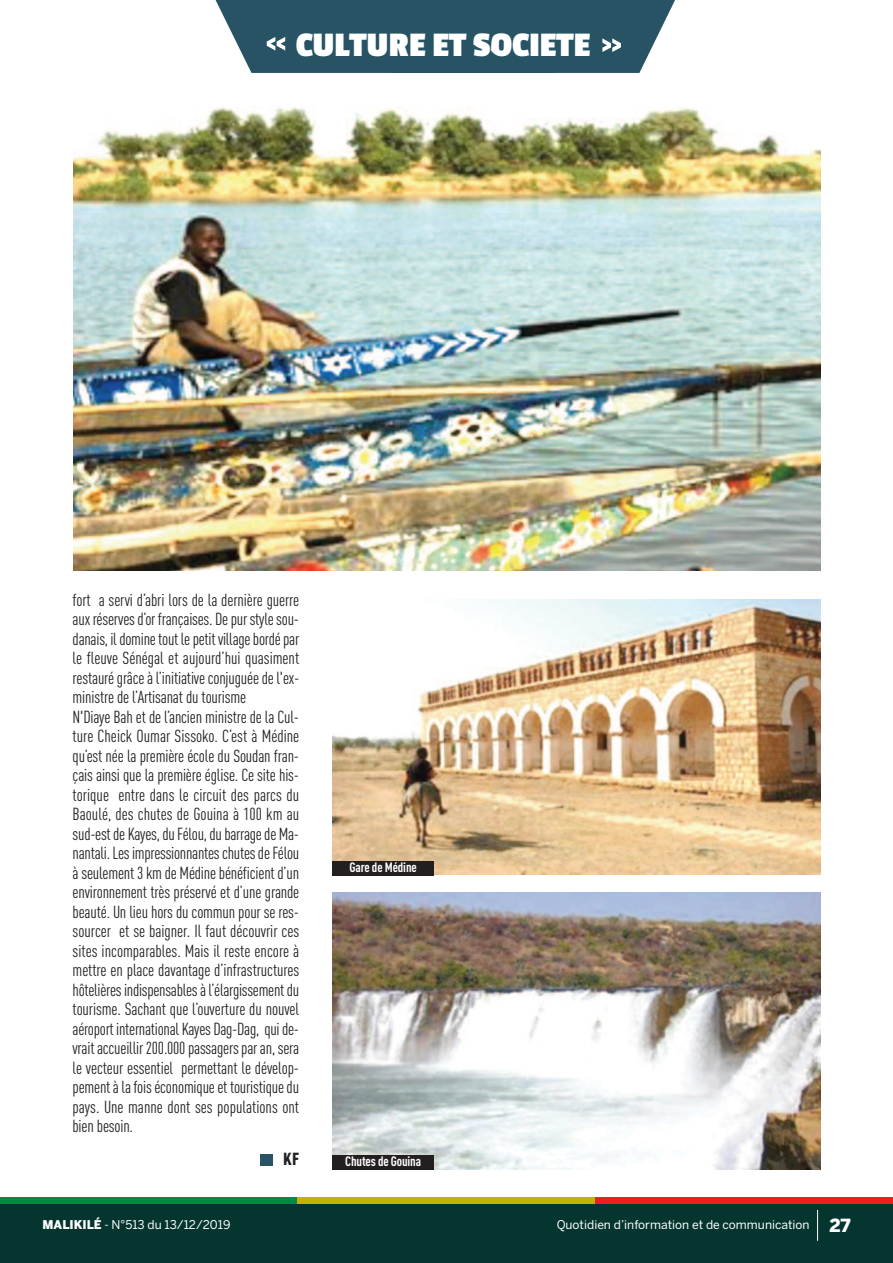
<style>
.page{position:relative;width:893px;height:1263px;background:#fff}
.page>*{position:absolute;margin:0;border:0;box-sizing:border-box;transform-origin:0 0}
.t1{font:700 36px "Passion One";color:#fff}
.t2{font:condensed 17.25px/19.5px "DIN Pro";letter-spacing:-.01em;color:#231f20}
.t3{font:900 condensed 17.25px "DIN Pro";color:#231f20}
.t4{font:700 condensed 13.5px "DIN Pro";letter-spacing:-.01em;color:#fff}
.t5{font:12px "Benton Sans";color:#fff}
.s1{font-weight:900}
.s2{font-weight:900;font-size:18px}
</style>
<div class="page">
<div style="left:0;top:1203px;width:893px;height:60px;background:#05352f"></div>
<div style="left:0;top:1197px;width:298px;height:6px;background:#008b43"></div>
<div style="left:298px;top:1197px;width:297px;height:6px;background:#c0b301"></div>
<div style="left:595px;top:1197px;width:297px;height:6px;background:#ee1d23"></div>
<hr style="left:817px;top:1210px;width:1px;height:31px;background:#fff">
<div style="left:260px;top:1154px;width:12px;height:11px;background:#275364"></div>
<svg style="left:216px;top:0;width:459px;height:73px;background:#396171"></svg>
<img style="left:73px;top:106px;width:748px;height:465px">
<img style="left:332px;top:893px;width:489px;height:276px">
<img style="left:332px;top:599px;width:489px;height:276px">
<div style="left:332px;top:861px;width:102px;height:15px;background:#231f20"></div>
<div style="left:332px;top:1155px;width:102px;height:14px;background:#231f20"></div>
<h1 class="t1" style="left:296px;top:26px;width:296px">CULTURE ET SOCIETE</h1>
<p class="t2" style="left:73px;top:591px;width:228px">fort a servi d’abri lors de la dernière guerre auxréservesd’or françaises. Depurstylesou&shy;danais, ildominetout lepetitvillagebordépar le fleuve Sénégal et aujourd’hui quasiment restauré grâce à l’initiative conjuguée de l'ex&shy;ministre de l’Artisanat du tourisme<br>N'Diaye Bah et de l’ancien ministre de la Cul&shy;ture Cheick Oumar Sissoko. C’est à Médine qu’est née la première école du Soudan fran&shy;çais ainsi que la première église. Ce site his&shy;torique entre dans le circuit des parcs du Baoulé, des chutes de Gouina à 100 km au sud-estde Kayes,duFélou,dubarragede Ma&shy;nantali.LesimpressionnanteschutesdeFélou à seulement 3 km de Médine bénéficient d’un environnement très préservé et d’une grande beauté. Un lieu hors du commun pour se res&shy;sourcer et se baigner. Il faut découvrir ces sites incomparables. Mais il reste encore à mettre en place davantage d’infrastructures hôtelièresindispensablesàl’élargissementdu tourisme. Sachant que l’ouverture du nouvel aéroport international Kayes Dag-Dag, quide&shy;vraitaccueillir200.000passagersparan,sera le vecteur essentiel permettant le dévelop&shy;pementàlafoiséconomiqueet touristiquedu pays. Une manne dont ses populations ont bien besoin.</p>
<p class="t3" style="left:283px;top:1153px;width:17px">KF</p>
<p class="t4" style="left:349px;top:863px;width:69px">Gare de Médine</p>
<p class="t4" style="left:345px;top:1156px;width:78px">Chutes de Gouina</p>
<p class="t5" style="left:43px;top:1218px;width:189px"><span class="s1">MALIKILÉ</span> - N°513 du 13/12/2019</p>
<p class="t5" style="left:557px;top:1218px;width:295px">Quotidien d’information et de communication <span class="s2">27</span></p>
</div>
